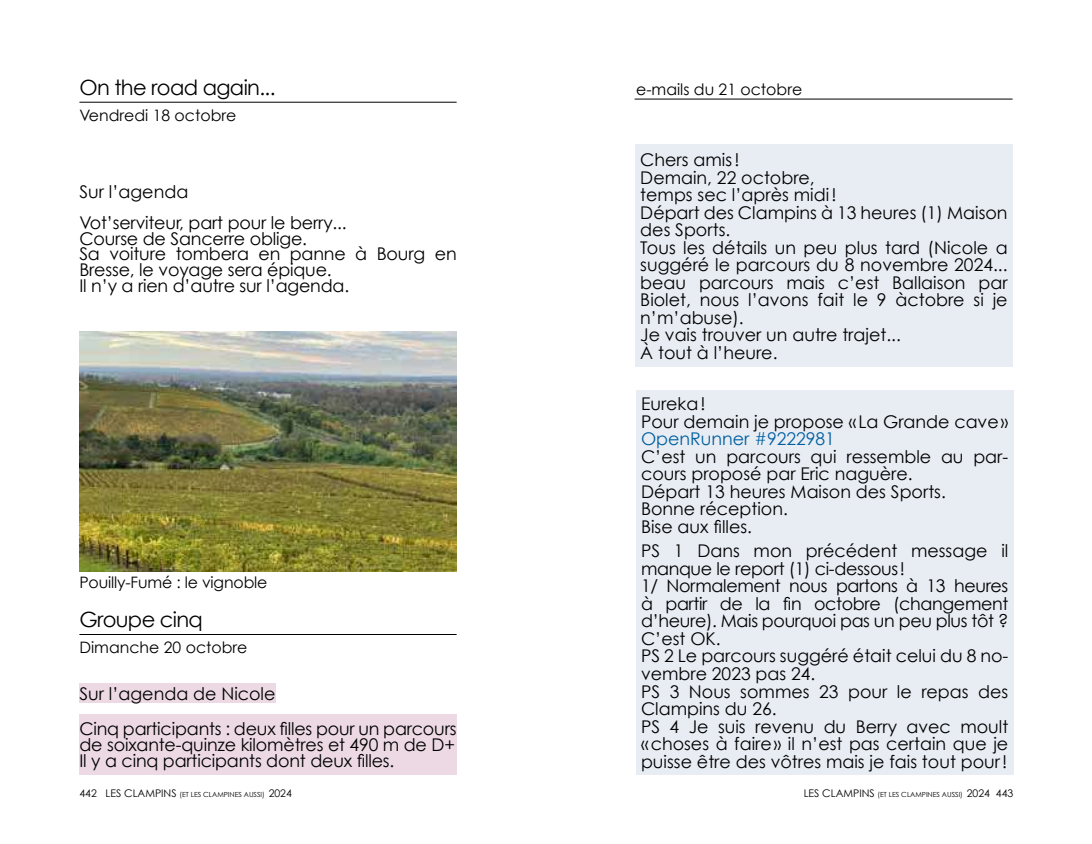
<style>
.page{position:relative;width:1092px;height:844px;background:#fff}
.page>*{position:absolute;margin:0;border:0;box-sizing:border-box;transform-origin:0 0}
.t1{font:21px "Century Gothic";letter-spacing:-.03em;color:#000}
.t2{font:17.5px/17.5px "Century Gothic";color:#000}
.t3{font:17.5px "Century Gothic";color:#005fa1}
.t4{font:15.75px "Century Gothic";color:#000}
.t5{font:7px "Century Gothic";color:#000}
.s1{font-size:10.5px}
</style>
<div class="page">
<hr style="left:79px;top:102px;width:377px;height:1px;background:#000">
<hr style="left:79px;top:634px;width:377px;height:1px;background:#000">
<div style="left:79px;top:713px;width:377px;height:61px;background:#ecd9e4"></div>
<div style="left:79px;top:683px;width:196px;height:19px;background:#ecd9e4"></div>
<div style="left:636px;top:390px;width:377px;height:384px;background:#e8edf4"></div>
<div style="left:635px;top:144px;width:377px;height:223px;background:#e8edf4"></div>
<hr style="left:634px;top:99px;width:378px;height:1px;background:#000">
<img style="left:79px;top:332px;width:377px;height:239px">
<p class="t1" style="left:79px;top:75px;width:198px">On the road again...</p>
<p class="t4" style="left:79px;top:106px;width:158px">Vendredi 18 octobre</p>
<p class="t2" style="left:79px;top:183px;width:110px">Sur l’agenda</p>
<p class="t2" style="left:79px;top:214px;width:379px;line-height:15.8px">Vot’serviteur, part pour le berry...<br>Course de Sancerre oblige.<br>Sa voiture tombera en panne à Bourg en Bresse, le voyage sera épique.<br>Il n’y a rien d’autre sur l’agenda.</p>
<p class="t4" style="left:79px;top:572px;width:189px">Pouilly-Fumé : le vignoble</p>
<p class="t1" style="left:79px;top:607px;width:125px">Groupe cinq</p>
<p class="t4" style="left:79px;top:637px;width:170px">Dimanche 20 octobre</p>
<p class="t2" style="left:79px;top:684px;width:198px">Sur l’agenda de Nicole</p>
<p class="t2" style="left:79px;top:720px;width:379px;line-height:15.8px;text-align:justify">Cinq participants : deux filles pour un parcours de soixante-quinze kilomètres et 490 m de D+ Il y a cinq participants dont deux filles.</p>
<p class="t4" style="left:636px;top:80px;width:168px">e-mails du 21 octobre</p>
<p class="t2" style="left:640px;top:151px;width:369px">Chers amis!<br>Demain, 22 octobre,<br>temps sec l’après midi!<br>Départ des Clampins à 13 heures (1) Maison des Sports.<br>Tous les détails un peu plus tard (Nicole a suggéré le parcours du 8 novembre 2024... beau parcours mais c’est Ballaison par<br>Biolet, nous l’avons fait le 9 àctobre si je n’m’abuse).<br>Je vais trouver un autre trajet...<br>À tout à l’heure.</p>
<p class="t2" style="left:641px;top:395px;width:369px">Eureka!<br>Pour demain je propose « La Grande cave»</p>
<p class="t3" style="left:641px;top:428px;width:195px">OpenRunner #9222981</p>
<p class="t2" style="left:641px;top:447px;width:369px">C’est un parcours qui ressemble au par&shy;cours proposé par Eric naguère.<br>Départ 13 heures Maison des Sports.<br>Bonne réception.<br>Bise aux filles.</p>
<p class="t2" style="left:641px;top:542px;width:369px">PS 1 Dans mon précédent message il manque le report (1) ci-dessous!<br>1/ Normalement nous partons à 13 heures à partir de la fin octobre (changement d’heure). Mais pourquoi pas un peu plus tôt ?<br>C’est OK.<br>PS 2 Le parcours suggéré était celui du 8 no&shy;vembre 2023 pas 24.<br>PS 3 Nous sommes 23 pour le repas des Clampins du 26.<br>PS 4 Je suis revenu du Berry avec moult «choses à faire» il n’est pas certain que je puisse être des vôtres mais je fais tout pour!</p>
<p class="t5" style="left:79px;top:790px;width:214px"><span class="s1">442 LES CLAMPINS</span> (ET LES CLAMPINES AUSSI) <span class="s1">2024</span></p>
<p class="t5" style="left:803px;top:790px;width:211px"><span class="s1">LES CLAMPINS</span> (ET LES CLAMPINES AUSSI) <span class="s1">2024 443</span></p>
</div>
